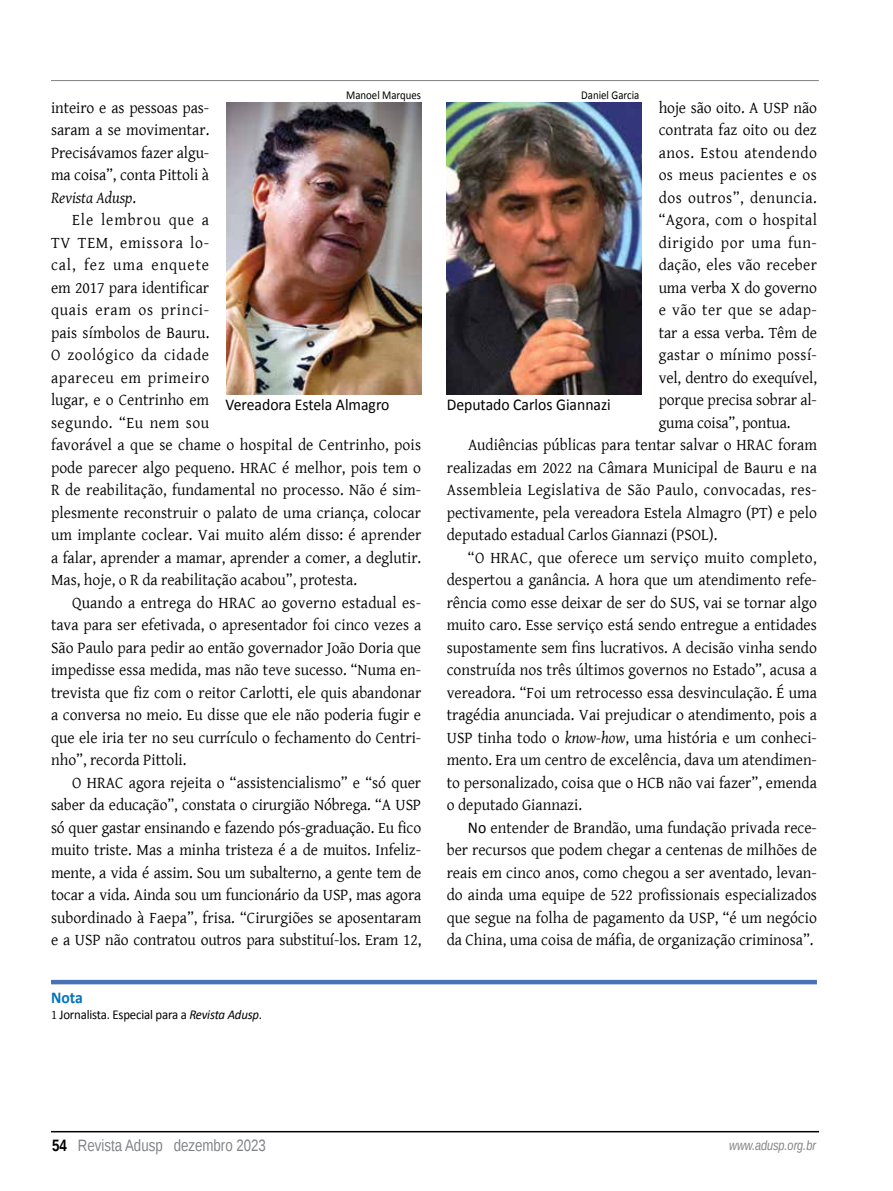
<style>
.page{position:relative;width:893px;height:1191px;background:#fff}
.page>*{position:absolute;margin:0;border:0;box-sizing:border-box;transform-origin:0 0}
.t1{font:16.5px/22.5px "Gentium Basic";color:#000;text-align:justify;scale:.95 1}
.t2{font:16.5px "Gentium Basic";letter-spacing:.02em;color:#000;scale:.95 1}
.t3{font:16.5px "Gentium Basic";letter-spacing:.03em;color:#000;scale:.95 1}
.t4{font:16.5px "Calibri";color:#000;scale:.95 1}
.t5{font:16.5px "Liberation Sans Narrow";color:#808285}
.t6{font:16.5px "Gentium Basic";letter-spacing:.04em;color:#000;scale:.95 1}
.t7{font:700 16.5px "Calibri";color:#0072bc;scale:.95 1}
.t8{font:13.5px "Calibri";letter-spacing:-.015em;color:#000;scale:.95 1}
.t9{font:italic 13.5px "Liberation Sans Narrow";color:#808285}
.t10{font:12px "Calibri";color:#000;scale:.9 1}
.s1{font-style:italic}
.s2{font-family:"Calibri"}
.s3{font-family:"Gentium Basic"}
.s4{font-weight:700;color:#000}
</style>
<div class="page">
<hr style="left:51px;top:1131px;width:768px;height:1px;background:#000">
<hr style="left:51px;top:80px;width:768px;height:1px;background:#808285">
<img style="left:226px;top:102px;width:195px;height:292px">
<img style="left:447px;top:102px;width:195px;height:293px">
<div style="left:51px;top:979px;width:766px;height:5px;background:#4971b8"></div>
<p class="t10" style="left:346px;top:87px;width:85px">Manoel Marques</p>
<p class="t10" style="left:581px;top:87px;width:66px">Daniel Garcia</p>
<p class="t1" style="left:659px;top:95px;width:168px">hoje são oito. A USP não</p>
<p class="t1" style="left:659px;top:118px;width:168px">contrata faz oito ou dez</p>
<p class="t3" style="left:659px;top:140px;width:168px">anos. Estou atendendo</p>
<p class="t2" style="left:659px;top:163px;width:168px">os meus pacientes e os</p>
<p class="t3" style="left:659px;top:185px;width:168px">dos outros”, denuncia.</p>
<p class="t2" style="left:659px;top:208px;width:168px">“Agora, com o hospital</p>
<p class="t6" style="left:659px;top:230px;width:168px">dirigido por uma fun-</p>
<p class="t1" style="left:659px;top:253px;width:168px">dação, eles vão receber</p>
<p class="t1" style="left:659px;top:275px;width:168px">uma verba X do governo</p>
<p class="t3" style="left:659px;top:298px;width:168px">e vão ter que se adap-</p>
<p class="t1" style="left:659px;top:320px;width:168px">tar a essa verba. Têm de</p>
<p class="t2" style="left:659px;top:343px;width:168px">gastar o mínimo possí-</p>
<p class="t1" style="left:659px;top:365px;width:168px">vel, dentro do exequível,</p>
<p class="t1" style="left:659px;top:388px;width:168px">porque precisa sobrar al-</p>
<p class="t1" style="left:659px;top:410px;width:140px">guma coisa”, pontua.</p>
<p class="t1" style="left:468px;top:433px;width:369px">Audiências públicas para tentar salvar o HRAC foram</p>
<p class="t1" style="left:447px;top:455px;width:391px">realizadas em 2022 na Câmara Municipal de Bauru e na</p>
<p class="t2" style="left:447px;top:478px;width:391px">Assembleia Legislativa de São Paulo, convocadas, res-</p>
<p class="t1" style="left:447px;top:500px;width:391px">pectivamente, pela vereadora Estela Almagro (PT) e pelo</p>
<p class="t1" style="left:447px;top:523px;width:286px">deputado estadual Carlos Giannazi (PSOL).</p>
<p class="t2" style="left:468px;top:545px;width:369px">“O HRAC, que oferece um serviço muito completo,</p>
<p class="t1" style="left:447px;top:568px;width:391px">despertou a ganância. A hora que um atendimento refe-</p>
<p class="t1" style="left:447px;top:590px;width:391px">rência como esse deixar de ser do SUS, vai se tornar algo</p>
<p class="t1" style="left:447px;top:613px;width:391px">muito caro. Esse serviço está sendo entregue a entidades</p>
<p class="t1" style="left:447px;top:635px;width:391px">supostamente sem fins lucrativos. A decisão vinha sendo</p>
<p class="t1" style="left:447px;top:658px;width:391px">construída nos três últimos governos no Estado”, acusa a</p>
<p class="t1" style="left:447px;top:680px;width:391px">vereadora. “Foi um retrocesso essa desvinculação. É uma</p>
<p class="t1" style="left:447px;top:703px;width:391px">tragédia anunciada. Vai prejudicar o atendimento, pois a</p>
<p class="t1" style="left:447px;top:725px;width:391px">USP tinha todo o <span class="s1">know-how</span>, uma história e um conheci-</p>
<p class="t1" style="left:447px;top:748px;width:391px">mento. Era um centro de excelência, dava um atendimen-</p>
<p class="t1" style="left:447px;top:770px;width:391px">to personalizado, coisa que o HCB não vai fazer”, emenda</p>
<p class="t1" style="left:447px;top:793px;width:144px">o deputado Giannazi.</p>
<p class="t1" style="left:468px;top:815px;width:369px"><span class="s2">No</span> entender de Brandão, uma fundação privada rece-</p>
<p class="t1" style="left:447px;top:838px;width:391px">ber recursos que podem chegar a centenas de milhões de</p>
<p class="t1" style="left:447px;top:860px;width:391px">reais em cinco anos, como chegou a ser aventado, levan-</p>
<p class="t1" style="left:447px;top:883px;width:391px">do ainda uma equipe de 522 profissionais especializados</p>
<p class="t1" style="left:447px;top:905px;width:391px">que segue na folha de pagamento da USP, “é um negócio</p>
<p class="t1" style="left:447px;top:928px;width:388px">da China, uma coisa de máfia, de organização criminosa”.</p>
<p class="t1" style="left:51px;top:95px;width:168px">inteiro e as pessoas pas&shy;saram a se movimentar.<br>Precisávamos fazer algu&shy;ma coisa”, conta Pittoli à <span class="s1">Revista Adusp</span>.</p>
<p class="t1" style="left:51px;top:208px;width:391px;text-align:left;text-indent:21px">Ele lembrou que a<br>TV TEM, emissora lo-<br>cal, fez uma enquete<br>em 2017 para identificar<br>quais eram os princi-<br>pais símbolos de Bauru.<br>O zoológico da cidade<br>apareceu em primeiro<br>lugar, e o Centrinho em<br>segundo. “Eu nem sou<br>favorável a que se chame o hospital de Centrinho, pois pode parecer algo pequeno. HRAC é melhor, pois tem o R de reabilitação, fundamental no processo. Não é sim&shy;plesmente reconstruir o palato de uma criança, colocar um implante coclear. Vai muito além disso: é aprender a falar, aprender a mamar, aprender a comer, a deglutir.<br>Mas, hoje, o R da reabilitação acabou”, protesta.</p>
<p class="t1" style="left:51px;top:590px;width:391px;text-indent:21px">Quando a entrega do HRAC ao governo estadual es&shy;tava para ser efetivada, o apresentador foi cinco vezes a São Paulo para pedir ao então governador João Doria que impedisse essa medida, mas não teve sucesso. “Numa en&shy;trevista que fiz com o reitor Carlotti, ele quis abandonar a conversa no meio. Eu disse que ele não poderia fugir e que ele iria ter no seu currículo o fechamento do Centri&shy;nho”, recorda Pittoli.</p>
<p class="t1" style="left:51px;top:770px;width:391px;text-indent:21px">O HRAC agora rejeita o “assistencialismo” e “só quer saber da educação”, constata o cirurgião Nóbrega. “A USP só quer gastar ensinando e fazendo pós-graduação. Eu fico muito triste. Mas a minha tristeza é a de muitos. Infeliz&shy;mente, a vida é assim. Sou um subalterno, a gente tem de tocar a vida. Ainda sou um funcionário da USP, mas agora subordinado à Faepa”, frisa. “Cirurgiões se aposentaram e a USP não contratou outros para substituí-los. Eram 12,</p>
<p class="t4" style="left:226px;top:394px;width:174px">Vereadora Estela Almagro</p>
<p class="t4" style="left:447px;top:394px;width:174px">Deputado Carlos Giannazi</p>
<p class="t7" style="left:51px;top:986px;width:35px">Nota</p>
<p class="t8" style="left:51px;top:1006px;width:224px"><span class="s3">1</span> Jornalista. Especial para a <span class="s1">Revista Adusp</span>.</p>
<p class="t5" style="left:52px;top:1135px;width:215px"><span class="s4">54</span> Revista Adusp dezembro 2023</p>
<p class="t9" style="left:729px;top:1136px;width:88px">www.adusp.org.br</p>
</div>
